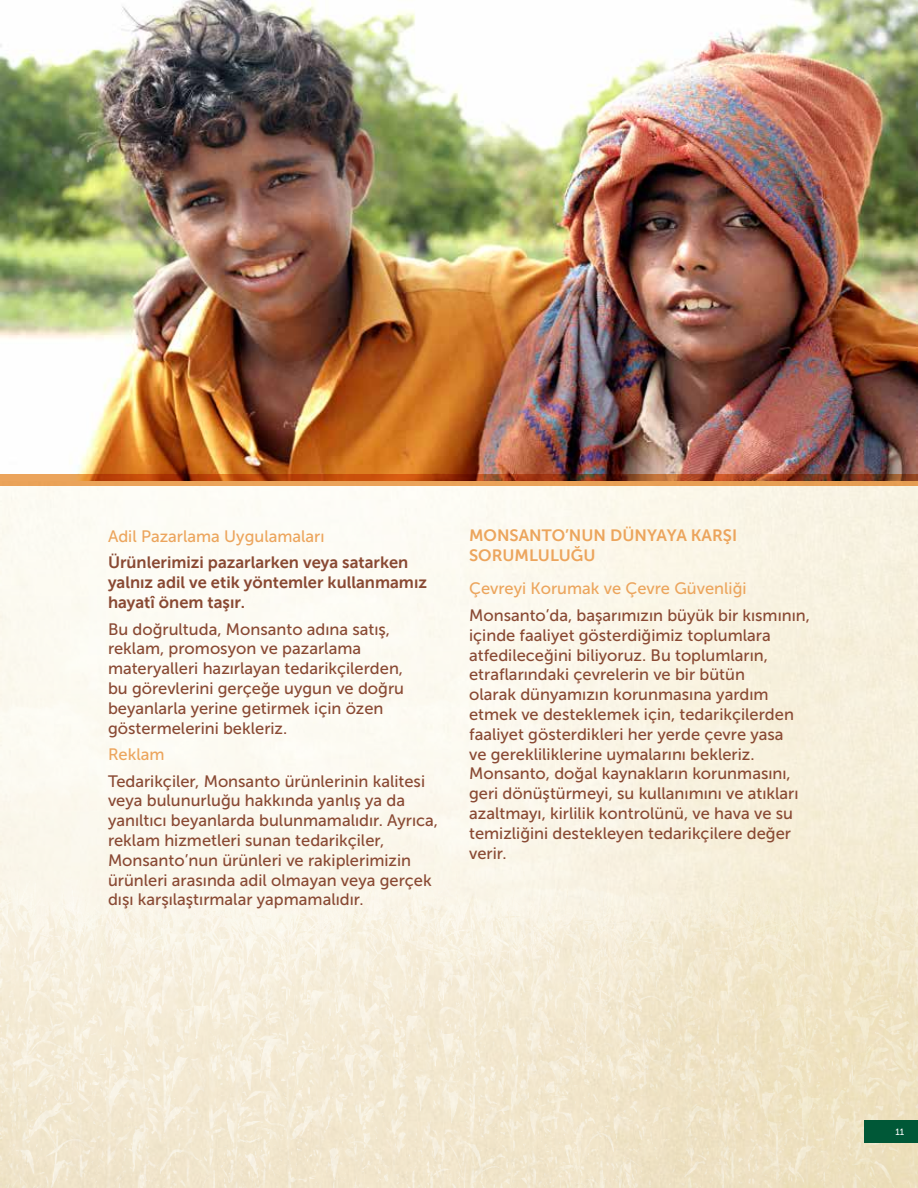
<style>
.page{position:relative;width:918px;height:1188px;background:#fff}
.page>*{position:absolute;margin:0;border:0;box-sizing:border-box;transform-origin:0 0}
.t1{font:16.5px/19.8px "Museo Sans 500";color:#894933}
.t2{font:16.5px/19.8px "Museo Sans 700";color:#894933}
.t3{font:16.5px "Museo Sans 500";color:#eca55d}
.t4{font:16.5px/19.8px "Museo Sans 700";color:#eca55d}
.t5{font:9px "Museo Sans 500";color:#fff}
</style>
<div class="page">
<img style="left:0;top:486px;width:918px;height:702px">
<div style="left:864px;top:1120px;width:54px;height:23px;background:#005837"></div>
<img style="left:0;top:0;width:918px;height:474px">
<svg style="left:0;top:474px;width:918px;height:12px;background:#c06d34"></svg>
<p class="t3" style="left:108px;top:527px;width:218px">Adil Pazarlama Uygulamaları</p>
<p class="t2" style="left:108px;top:553px;width:321px">Ürünlerimizi pazarlarken veya satarken yalnız adil ve etik yöntemler kullanmamız hayatî önem taşır.</p>
<p class="t1" style="left:108px;top:619px;width:298px">Bu doğrultuda, Monsanto adına satış, reklam, promosyon ve pazarlama materyalleri hazırlayan tedarikçilerden, bu görevlerini gerçeğe uygun ve doğru beyanlarla yerine getirmek için özen göstermelerini bekleriz.</p>
<p class="t3" style="left:108px;top:745px;width:58px">Reklam</p>
<p class="t1" style="left:108px;top:771px;width:332px">Tedarikçiler, Monsanto ürünlerinin kalitesi veya bulunurluğu hakkında yanlış ya da yanıltıcı beyanlarda bulunmamalıdır. Ayrıca, reklam hizmetleri sunan tedarikçiler, Monsanto’nun ürünleri ve rakiplerimizin ürünleri arasında adil olmayan veya gerçek dışı karşılaştırmalar yapmamalıdır.</p>
<p class="t4" style="left:469px;top:526px;width:270px">MONSANTO’NUN DÜNYAYA KARŞI<br>SORUMLULUĞU</p>
<p class="t3" style="left:469px;top:580px;width:279px">Çevreyi Korumak ve Çevre Güvenliği</p>
<p class="t1" style="left:469px;top:605px;width:342px">Monsanto’da, başarımızın büyük bir kısmının, içinde faaliyet gösterdiğimiz toplumlara atfedileceğini biliyoruz. Bu toplumların, etraflarındaki çevrelerin ve bir bütün<br>olarak dünyamızın korunmasına yardım etmek ve desteklemek için, tedarikçilerden faaliyet gösterdikleri her yerde çevre yasa<br>ve gerekliliklerine uymalarını bekleriz.<br>Monsanto, doğal kaynakların korunmasını, geri dönüştürmeyi, su kullanımını ve atıkları azaltmayı, kirlilik kontrolünü, ve hava ve su temizliğini destekleyen tedarikçilere değer verir.</p>
<p class="t5" style="left:895px;top:1127px;width:10px">11</p>
</div>
